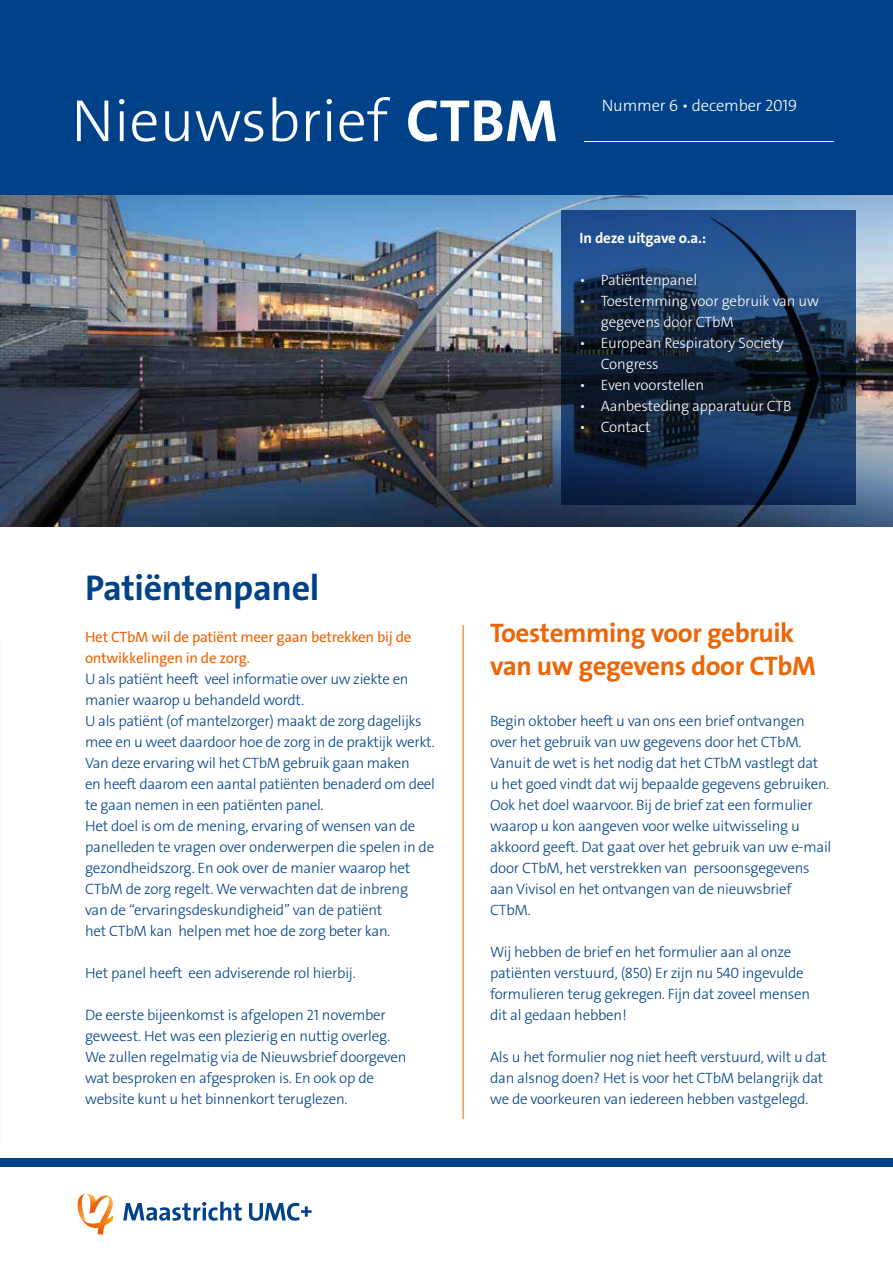
<style>
.page{position:relative;width:893px;height:1263px;background:#fff}
.page>*{position:absolute;margin:0;border:0;box-sizing:border-box;transform-origin:0 0}
.t1{font:60px "The Sans LP3 Lig";color:#fff}
.t2{font:36px "The Sans LP7 Bld";letter-spacing:-.01em;color:#004289}
.t3{font:27px/33px "The Sans LP7 Bld";letter-spacing:-.015em;color:#ec6608}
.t4{font:16.5px "The Sans LP3 Lig";letter-spacing:-.01em;color:#fff}
.t5{font:15px/21px "The Sans LP3 Lig";letter-spacing:-.015em;color:#004289}
.t6{font:15px/21px "The Sans LP3 Lig";letter-spacing:-.01em;color:#fff}
.t7{font:15px/21px "The Sans LP5 Plain";letter-spacing:-.015em;color:#ec6608}
.t8{font:15px "The Sans LP7 Bld";letter-spacing:-.01em;color:#fff}
.s1{font-family:"The Sans LP7 Bld"}
</style>
<div class="page">
<img style="left:0;top:194px;width:893px;height:332px">
<div style="left:0;top:0;width:893px;height:194px;background:#004289"></div>
<div style="left:0;top:1158px;width:893px;height:8px;background:#004289"></div>
<svg style="left:77px;top:1194px;width:36px;height:41px"></svg>
<svg style="left:123px;top:1201px;width:188px;height:20px"></svg>
<svg style="left:561px;top:210px;width:295px;height:295px;background:#183358"></svg>
<hr style="left:584px;top:141px;width:250px;height:1px;background:#fff">
<hr style="left:463px;top:625px;width:1px;height:494px;background:#ec6608">
<h1 class="t1" style="left:71px;top:82px;width:488px">Nieuwsbrief <span class="s1">CTBM</span></h1>
<p class="t4" style="left:602px;top:95px;width:197px">Nummer 6 • december 2019</p>
<p class="t8" style="left:580px;top:228px;width:128px">In deze uitgave o.a.:</p>
<p class="t6" style="left:580px;top:270px;width:119px">• Patiëntenpanel</p>
<p class="t6" style="left:601px;top:291px;width:220px;text-indent:-21px">• Toestemming voor gebruik van uw gegevens door CTbM</p>
<p class="t6" style="left:601px;top:333px;width:184px;text-indent:-21px">• European Respiratory Society<br>Congress</p>
<p class="t6" style="left:580px;top:375px;width:126px">• Even voorstellen</p>
<p class="t6" style="left:580px;top:396px;width:214px">• Aanbesteding apparatuur CTB</p>
<p class="t6" style="left:580px;top:417px;width:73px">• Contact</p>
<h2 class="t2" style="left:85px;top:564px;width:236px">Patiëntenpanel</h2>
<p class="t7" style="left:85px;top:627px;width:328px">Het CTbM wil de patiënt meer gaan betrekken bij de ontwikkelingen in de zorg.</p>
<p class="t5" style="left:85px;top:669px;width:351px">U als patiënt heeft veel informatie over uw ziekte en manier waarop u behandeld wordt.<br>U als patiënt (of mantelzorger) maakt de zorg dagelijks mee en u weet daardoor hoe de zorg in de praktijk werkt.<br>Van deze ervaring wil het CTbM gebruik gaan maken<br>en heeft daarom een aantal patiënten benaderd om deel te gaan nemen in een patiënten panel.<br>Het doel is om de mening, ervaring of wensen van de panelleden te vragen over onderwerpen die spelen in de gezondheidszorg. En ook over de manier waarop het CTbM de zorg regelt. We verwachten dat de inbreng<br>van de “ervaringsdeskundigheid” van de patiënt<br>het CTbM kan helpen met hoe de zorg beter kan.</p>
<p class="t5" style="left:85px;top:963px;width:272px">Het panel heeft een adviserende rol hierbij.</p>
<p class="t5" style="left:85px;top:1005px;width:323px">De eerste bijeenkomst is afgelopen 21 november geweest. Het was een plezierig en nuttig overleg.<br>We zullen regelmatig via de Nieuwsbrief doorgeven wat besproken en afgesproken is. En ook op de website kunt u het binnenkort teruglezen.</p>
<h3 class="t3" style="left:490px;top:617px;width:327px">Toestemming voor gebruik van uw gegevens door CTbM</h3>
<p class="t5" style="left:490px;top:711px;width:343px">Begin oktober heeft u van ons een brief ontvangen over het gebruik van uw gegevens door het CTbM.<br>Vanuit de wet is het nodig dat het CTbM vastlegt dat<br>u het goed vindt dat wij bepaalde gegevens gebruiken.<br>Ook het doel waarvoor. Bij de brief zat een formulier waarop u kon aangeven voor welke uitwisseling u akkoord geeft. Dat gaat over het gebruik van uw e-mail door CTbM, het verstrekken van persoonsgegevens aan Vivisol en het ontvangen van de nieuwsbrief CTbM.</p>
<p class="t5" style="left:490px;top:942px;width:322px">Wij hebben de brief en het formulier aan al onze patiënten verstuurd, (850) Er zijn nu 540 ingevulde formulieren terug gekregen. Fijn dat zoveel mensen dit al gedaan hebben!</p>
<p class="t5" style="left:490px;top:1047px;width:338px">Als u het formulier nog niet heeft verstuurd, wilt u dat dan alsnog doen? Het is voor het CTbM belangrijk dat we de voorkeuren van iedereen hebben vastgelegd.</p>
</div>
